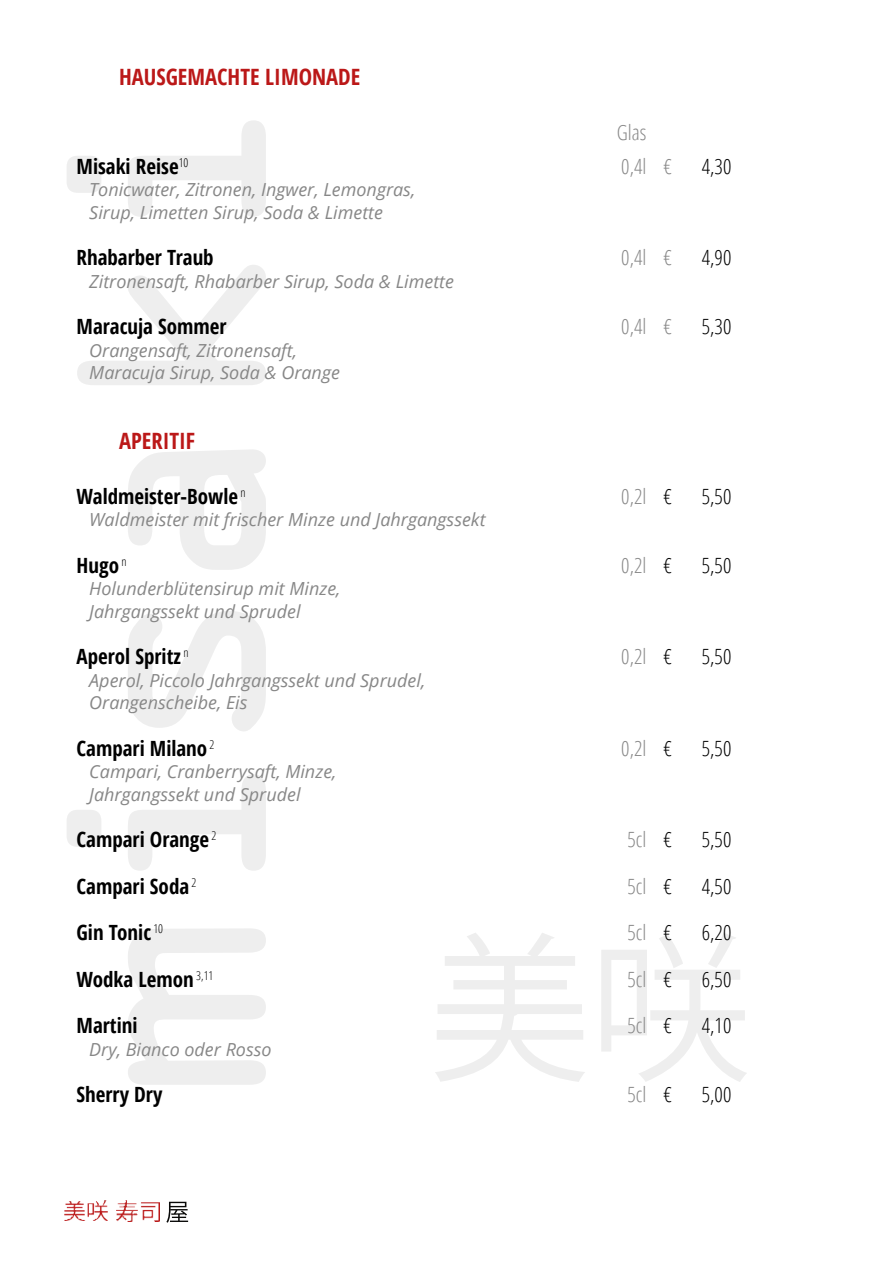
<style>
.page{position:relative;width:893px;height:1263px;background:#fff}
.page>*{position:absolute;margin:0;border:0;box-sizing:border-box;transform-origin:0 0}
.t1{font:700 condensed 22.5px "Open Sans";color:#bb1818}
.t2{font:700 condensed 21px "Open Sans";color:#000}
.t3{font:300 condensed 21px "Open Sans";color:#878787}
.t4{font:300 condensed 21px "Open Sans";color:#000}
.t5{font:italic 18px/22.5px "Open Sans";color:#878787}
.s1{color:#000}
</style>
<div class="page">
<svg style="left:67px;top:120px;width:199px;height:965px"></svg>
<svg style="left:435px;top:933px;width:150px;height:149px"></svg>
<svg style="left:601px;top:933px;width:146px;height:149px"></svg>
<img style="left:65px;top:1200px;width:42px;height:20px">
<svg style="left:166px;top:1202px;width:22px;height:21px"></svg>
<img style="left:117px;top:1200px;width:43px;height:21px">
<p class="t1" style="left:119px;top:61px;width:243px">HAUSGEMACHTE LIMONADE</p>
<p class="t3" style="left:617px;top:118px;width:31px">Glas</p>
<p class="t2" style="left:77px;top:152px;width:113px">Misaki Reise<sup>10</sup></p>
<p class="t3" style="left:621px;top:152px;width:52px">0,4l €</p>
<p class="t4" style="left:702px;top:152px;width:31px">4,30</p>
<p class="t5" style="left:89px;top:178px;width:328px">Tonicwater, Zitronen, Ingwer, Lemongras,<br>Sirup, Limetten Sirup, Soda &amp; Limette</p>
<p class="t2" style="left:77px;top:243px;width:139px">Rhabarber Traub</p>
<p class="t3" style="left:621px;top:244px;width:52px">0,4l €</p>
<p class="t4" style="left:702px;top:244px;width:31px">4,90</p>
<p class="t5" style="left:89px;top:270px;width:366px">Zitronensaft, Rhabarber Sirup, Soda &amp; Limette</p>
<p class="t2" style="left:77px;top:312px;width:152px">Maracuja Sommer</p>
<p class="t3" style="left:621px;top:312px;width:52px">0,4l €</p>
<p class="t4" style="left:702px;top:312px;width:31px">5,30</p>
<p class="t5" style="left:89px;top:339px;width:252px">Orangensaft, Zitronensaft,<br>Maracuja Sirup, Soda &amp; Orange</p>
<p class="t1" style="left:119px;top:425px;width:78px">APERITIF</p>
<p class="t2" style="left:77px;top:482px;width:170px">Waldmeister-Bowle <sup>n</sup></p>
<p class="t3" style="left:621px;top:482px;width:52px">0,2l <span class="s1">€</span></p>
<p class="t4" style="left:702px;top:482px;width:31px">5,50</p>
<p class="t5" style="left:89px;top:508px;width:398px">Waldmeister mit frischer Minze und Jahrgangssekt</p>
<p class="t2" style="left:77px;top:550px;width:52px">Hugo <sup>n</sup></p>
<p class="t3" style="left:621px;top:551px;width:52px">0,2l <span class="s1">€</span></p>
<p class="t4" style="left:702px;top:551px;width:31px">5,50</p>
<p class="t5" style="left:89px;top:577px;width:253px">Holunderblütensirup mit Minze,<br>Jahrgangssekt und Sprudel</p>
<p class="t2" style="left:77px;top:642px;width:114px">Aperol Spritz <sup>n</sup></p>
<p class="t3" style="left:621px;top:642px;width:52px">0,2l <span class="s1">€</span></p>
<p class="t4" style="left:702px;top:642px;width:31px">5,50</p>
<p class="t5" style="left:89px;top:668px;width:338px">Aperol, Piccolo Jahrgangssekt und Sprudel,<br>Orangenscheibe, Eis</p>
<p class="t2" style="left:77px;top:733px;width:139px">Campari Milano <sup>2</sup></p>
<p class="t3" style="left:621px;top:734px;width:52px">0,2l <span class="s1">€</span></p>
<p class="t4" style="left:702px;top:734px;width:31px">5,50</p>
<p class="t5" style="left:89px;top:760px;width:249px">Campari, Cranberrysaft, Minze,<br>Jahrgangssekt und Sprudel</p>
<p class="t2" style="left:77px;top:825px;width:141px">Campari Orange <sup>2</sup></p>
<p class="t3" style="left:627px;top:825px;width:46px">5cl <span class="s1">€</span></p>
<p class="t4" style="left:702px;top:825px;width:31px">5,50</p>
<p class="t2" style="left:77px;top:871px;width:121px">Campari Soda <sup>2</sup></p>
<p class="t3" style="left:627px;top:872px;width:46px">5cl <span class="s1">€</span></p>
<p class="t4" style="left:702px;top:872px;width:31px">4,50</p>
<p class="t2" style="left:77px;top:918px;width:88px">Gin Tonic <sup>10</sup></p>
<p class="t3" style="left:627px;top:918px;width:46px">5cl <span class="s1">€</span></p>
<p class="t4" style="left:702px;top:918px;width:31px">6,20</p>
<p class="t2" style="left:77px;top:964px;width:138px">Wodka Lemon <sup>3,11</sup></p>
<p class="t3" style="left:627px;top:965px;width:46px">5cl <span class="s1">€</span></p>
<p class="t4" style="left:702px;top:965px;width:31px">6,50</p>
<p class="t2" style="left:77px;top:1011px;width:62px">Martini</p>
<p class="t3" style="left:627px;top:1011px;width:46px">5cl <span class="s1">€</span></p>
<p class="t4" style="left:702px;top:1011px;width:31px">4,10</p>
<p class="t5" style="left:89px;top:1037px;width:184px">Dry, Bianco oder Rosso</p>
<p class="t2" style="left:77px;top:1080px;width:87px">Sherry Dry</p>
<p class="t3" style="left:627px;top:1080px;width:46px">5cl <span class="s1">€</span></p>
<p class="t4" style="left:702px;top:1080px;width:31px">5,00</p>
</div>
